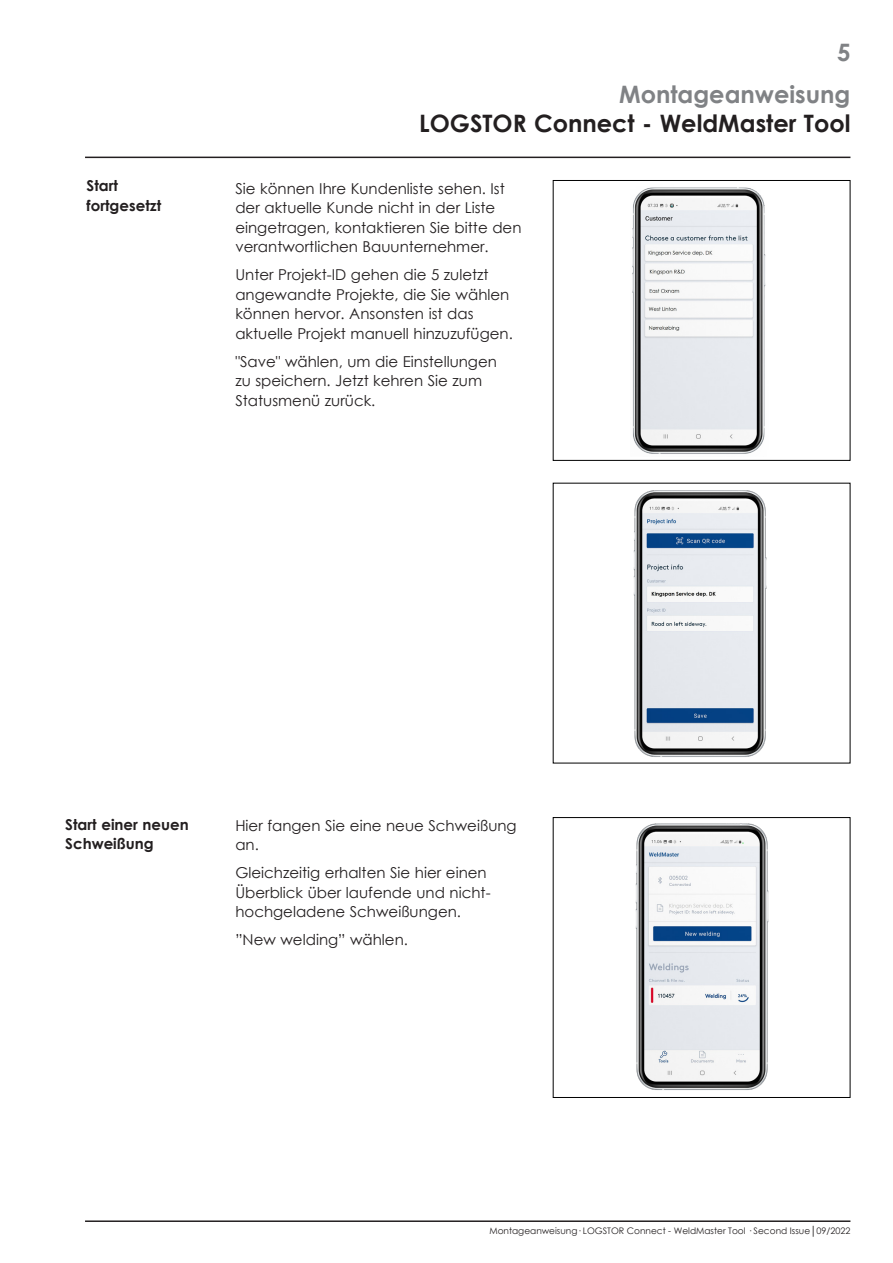
<style>
.page{position:relative;width:893px;height:1263px;background:#fff}
.page>*{position:absolute;margin:0;border:0;box-sizing:border-box;transform-origin:0 0}
.t1{font:700 24px "Century Gothic";color:#231f20}
.t2{font:700 24px/42.5px "Century Gothic";color:#808285;text-align:right}
.t3{font:15px/19.5px "Century Gothic";color:#231f20}
.t4{font:700 15px/19.5px "Century Gothic";color:#231f20}
.t5{font:9px "Century Gothic";color:#231f20}
</style>
<div class="page">
<hr style="left:85px;top:1220px;width:765px;height:2px;background:#231f20">
<hr style="left:85px;top:157px;width:765px;height:1px;background:#231f20">
<img style="left:635px;top:823px;width:134px;height:267px">
<div style="left:553px;top:817px;width:297px;height:281px;border:1px solid #000"></div>
<img style="left:632px;top:187px;width:134px;height:267px">
<div style="left:553px;top:180px;width:297px;height:281px;border:1px solid #000"></div>
<img style="left:633px;top:490px;width:134px;height:267px">
<p class="t4" style="left:87px;top:175px;width:76px">Start fortgesetzt</p>
<h1 class="t2" style="left:619px;top:30px;width:233px">5<br>Montageanweisung</h1>
<h1 class="t1" style="left:419px;top:105px;width:433px">LOGSTOR Connect - WeldMaster Tool</h1>
<p class="t3" style="left:235px;top:178px;width:288px">Sie können Ihre Kundenliste sehen. Ist der aktuelle Kunde nicht in der Liste eingetragen, kontaktieren Sie bitte den verantwortlichen Bauunternehmer.</p>
<p class="t3" style="left:235px;top:265px;width:279px">Unter Projekt-ID gehen die 5 zuletzt angewandte Projekte, die Sie wählen können hervor. Ansonsten ist das aktuelle Projekt manuell hinzuzufügen.</p>
<p class="t3" style="left:235px;top:351px;width:263px">"Save" wählen, um die Einstellungen zu speichern. Jetzt kehren Sie zum<br>Statusmenü zurück.</p>
<p class="t4" style="left:65px;top:814px;width:125px">Start einer neuen<br>Schweißung</p>
<p class="t3" style="left:235px;top:815px;width:283px">Hier fangen Sie eine neue Schweißung an.</p>
<p class="t3" style="left:235px;top:863px;width:257px">Gleichzeitig erhalten Sie hier einen<br>Überblick über laufende und nicht&shy;hochgeladene Schweißungen.</p>
<p class="t3" style="left:235px;top:930px;width:174px">”New welding” wählen.</p>
<p class="t5" style="left:489px;top:1224px;width:362px">Montageanweisung· LOGSTOR Connect - WeldMaster Tool · Second Issue│09/2022</p>
</div>
